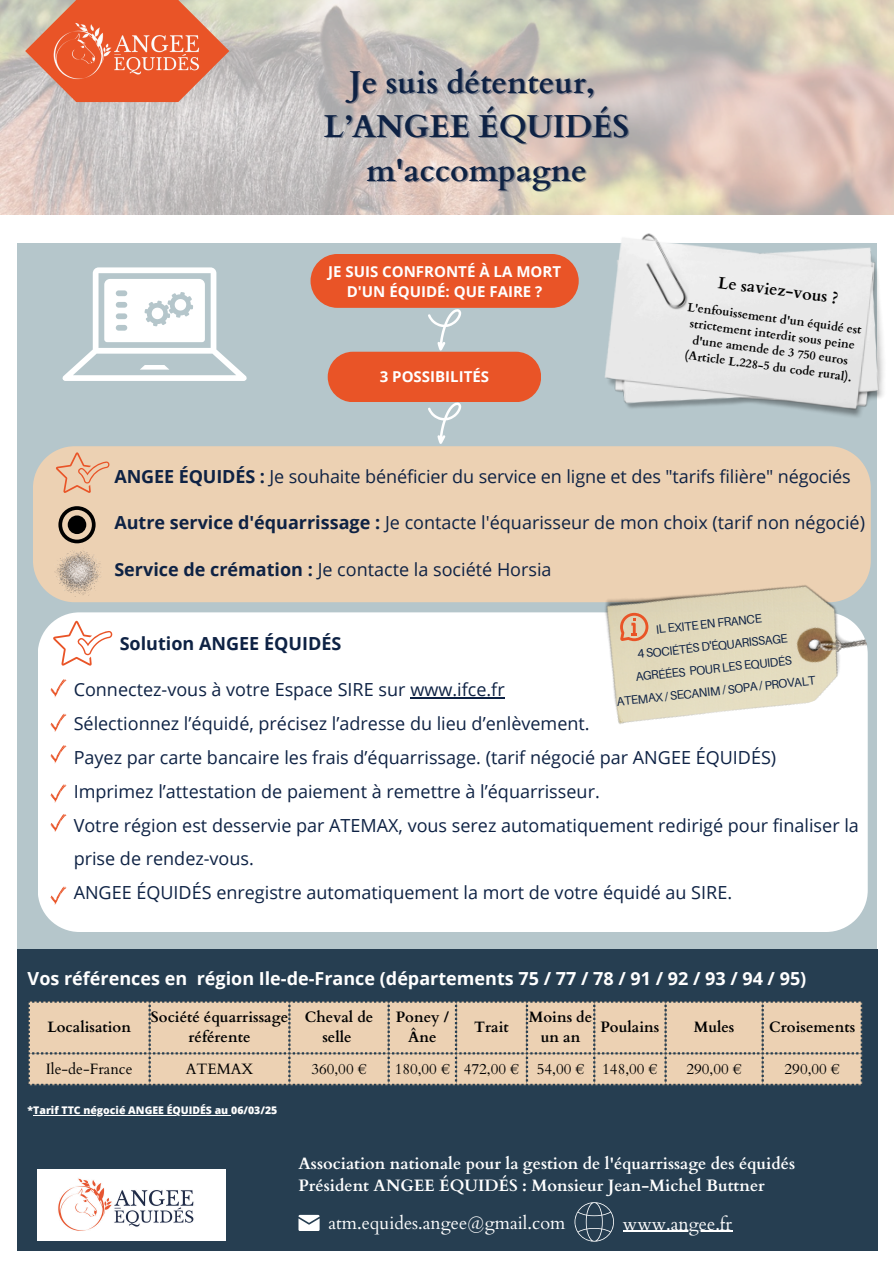
<style>
.page{position:relative;width:894px;height:1264px;background:#fff}
.page>*{position:absolute;margin:0;border:0;box-sizing:border-box;transform-origin:0 0}
.t1{font:700 31.65px "Cardo";color:#0e2244}
.t2{font:18px/33.8px "Open Sans";color:#0e2244}
.t3{font:700 18px "Open Sans";color:#fff}
.t4{font:18px "Cardo";color:#fff}
.t5{font:700 18px "Open Sans";color:#0e2244}
.t6{font:700 16.5px/22.5px "Cardo";color:#fff}
.t7{font:700 16.5px "Cardo";color:#000}
.t8{font:700 15px/20.2px "Cardo";color:#000;text-align:center}
.t9{font:15px "Cardo";color:#000}
.t10{font:700 15px/20.2px "Open Sans";color:#fff;text-align:center}
.t11{font:12.3px/22.5px "Aileron";color:#0e2244;text-align:center}
.t12{font:700 12px/16px "Cardo";color:#000;text-align:center}
.t13{font:800 10.5px "Open Sans";color:#fff}
.s1{font-weight:700}
</style>
<div class="page">
<div style="left:17px;top:243px;width:859px;height:705px;background:#b5c6cb"></div>
<div style="left:327px;top:352px;width:214px;height:50px;background:#e95427;border-radius:25px"></div>
<img style="left:605px;top:233px;width:279px;height:203px">
<div style="left:310px;top:254px;width:268px;height:54px;background:#e95427;border-radius:27px"></div>
<svg style="left:62px;top:267px;width:185px;height:114px"></svg>
<div style="left:38px;top:612px;width:829px;height:320px;background:#fff"></div>
<svg style="left:52px;top:621px;width:60px;height:44px;background:#fbe7e1"></svg>
<svg style="left:50px;top:679px;width:16px;height:18px"></svg>
<svg style="left:50px;top:713px;width:16px;height:18px"></svg>
<svg style="left:50px;top:745px;width:16px;height:18px"></svg>
<svg style="left:50px;top:784px;width:16px;height:18px"></svg>
<svg style="left:50px;top:814px;width:16px;height:18px"></svg>
<div style="left:17px;top:948px;width:859px;height:302px;background:#263e51"></div>
<svg style="left:428px;top:309px;width:33px;height:41px"></svg>
<svg style="left:428px;top:402px;width:33px;height:42px"></svg>
<svg style="left:28px;top:1001px;width:834px;height:85px;background:#dfc7ac"></svg>
<svg style="left:50px;top:886px;width:16px;height:18px"></svg>
<svg style="left:298px;top:1214px;width:21px;height:16px"></svg>
<svg style="left:574px;top:1202px;width:39px;height:39px"></svg>
<hr style="left:622px;top:1230px;width:109px;height:1px;background:#fff">
<hr style="left:410px;top:697px;width:94px;height:1px;background:#0e2244">
<img style="left:0;top:0;width:893px;height:214px">
<div style="left:33px;top:446px;width:837px;height:156px;background:#ecd1b3"></div>
<svg style="left:55px;top:452px;width:54px;height:41px;background:#ebc0a0"></svg>
<svg style="left:58px;top:506px;width:38px;height:37px"></svg>
<img style="left:54px;top:548px;width:49px;height:48px">
<img style="left:570px;top:516px;width:307px;height:254px">
<svg style="left:620px;top:613px;width:28px;height:28px"></svg>
<hr style="left:33px;top:1114px;width:198px;height:1px;background:#fff">
<img style="left:38px;top:1169px;width:188px;height:71px">
<svg style="left:25px;top:0;width:204px;height:102px;background:#d8957b"></svg>
<img style="left:48px;top:12px;width:156px;height:78px">
<h5 class="t1" style="left:349px;top:61px;width:247px">Je suis détenteur,</h5>
<h2 class="t1" style="left:324px;top:105px;width:307px">L’ANGEE ÉQUIDÉS</h2>
<p class="t1" style="left:366px;top:149px;width:222px">m'accompagne</p>
<p class="t10" style="left:328px;top:260px;width:234px">JE SUIS CONFRONTÉ À LA MORT<br>D'UN ÉQUIDÉ: QUE FAIRE ?</p>
<p class="t10" style="left:379px;top:366px;width:111px">3 POSSIBILITÉS</p>
<p class="t7" style="left:719px;top:271px;width:122px;rotate:8deg">Le saviez-vous ?</p>
<p class="t12" style="left:688px;top:298px;width:177px;rotate:8deg">L'enfouissement d'un équidé est strictement interdit sous peine d'une amende de 3 750 euros (Article L.228-5 du code rural).</p>
<p class="t2" style="left:114px;top:459px;width:737px"><span class="s1">ANGEE ÉQUIDÉS :</span> Je souhaite bénéficier du service en ligne et des "tarifs filière" négociés</p>
<p class="t2" style="left:114px;top:505px;width:752px"><span class="s1">Autre service d'équarrissage :</span> Je contacte l'équarisseur de mon choix (tarif non négocié)</p>
<p class="t2" style="left:114px;top:551px;width:438px"><span class="s1">Service de crémation :</span> Je contacte la société Horsia</p>
<p class="t11" style="left:608px;top:622px;width:201px;rotate:-6deg">IL EXITE EN FRANCE<br>4 SOCIÉTÉS D'ÉQUARISSAGE<br>AGRÉÉES POUR LES EQUIDÉS<br>ATEMAX / SECANIM / SOPA / PROVALT</p>
<p class="t5" style="left:120px;top:631px;width:223px">Solution ANGEE ÉQUIDÉS</p>
<p class="t2" style="left:74px;top:672px;width:786px">Connectez-vous à votre Espace SIRE sur www.ifce.fr<br>Sélectionnez l’équidé, précisez l’adresse du lieu d’enlèvement.<br>Payez par carte bancaire les frais d’équarrissage. (tarif négocié par ANGEE ÉQUIDÉS)<br>Imprimez l’attestation de paiement à remettre à l’équarrisseur.<br>Votre région est desservie par ATEMAX, vous serez automatiquement redirigé pour finaliser la prise de rendez-vous.<br>ANGEE ÉQUIDÉS enregistre automatiquement la mort de votre équidé au SIRE.</p>
<p class="t3" style="left:28px;top:965px;width:780px">Vos références en région Ile-de-France (départements 75 / 77 / 78 / 91 / 92 / 93 / 94 / 95)</p>
<h1 class="t8" style="left:47px;top:1017px;width:85px">Localisation</h1>
<p class="t8" style="left:151px;top:1007px;width:139px">Société équarrissage référente</p>
<h6 class="t8" style="left:304px;top:1007px;width:70px">Cheval de selle</h6>
<p class="t8" style="left:395px;top:1007px;width:55px">Poney /<br>Âne</p>
<h4 class="t8" style="left:474px;top:1017px;width:36px">Trait</h4>
<p class="t8" style="left:528px;top:1007px;width:65px">Moins de un an</p>
<h4 class="t8" style="left:600px;top:1017px;width:60px">Poulains</h4>
<p class="t8" style="left:693px;top:1017px;width:42px">Mules</p>
<p class="t8" style="left:769px;top:1017px;width:87px">Croisements</p>
<h3 class="t9" style="left:46px;top:1058px;width:88px">Ile-de-France</h3>
<p class="t9" style="left:186px;top:1058px;width:69px">ATEMAX</p>
<p class="t9" style="left:311px;top:1058px;width:57px">360,00 €</p>
<h3 class="t9" style="left:394px;top:1058px;width:57px">180,00 €</h3>
<h3 class="t9" style="left:463px;top:1058px;width:57px">472,00 €</h3>
<p class="t9" style="left:536px;top:1058px;width:49px">54,00 €</p>
<p class="t9" style="left:602px;top:1058px;width:57px">148,00 €</p>
<p class="t9" style="left:686px;top:1058px;width:57px">290,00 €</p>
<p class="t9" style="left:784px;top:1058px;width:57px">290,00 €</p>
<p class="t13" style="left:28px;top:1102px;width:251px">*Tarif TTC négocié ANGEE ÉQUIDÉS au 06/03/25</p>
<h2 class="t6" style="left:298px;top:1152px;width:498px">Association nationale pour la gestion de l'équarrissage des équidés<br>Président ANGEE ÉQUIDÉS : Monsieur Jean-Michel Buttner</h2>
<p class="t4" style="left:328px;top:1210px;width:238px">atm.equides.angee@gmail.com</p>
<h3 class="t4" style="left:622px;top:1211px;width:110px">www.angee.fr</h3>
</div>
